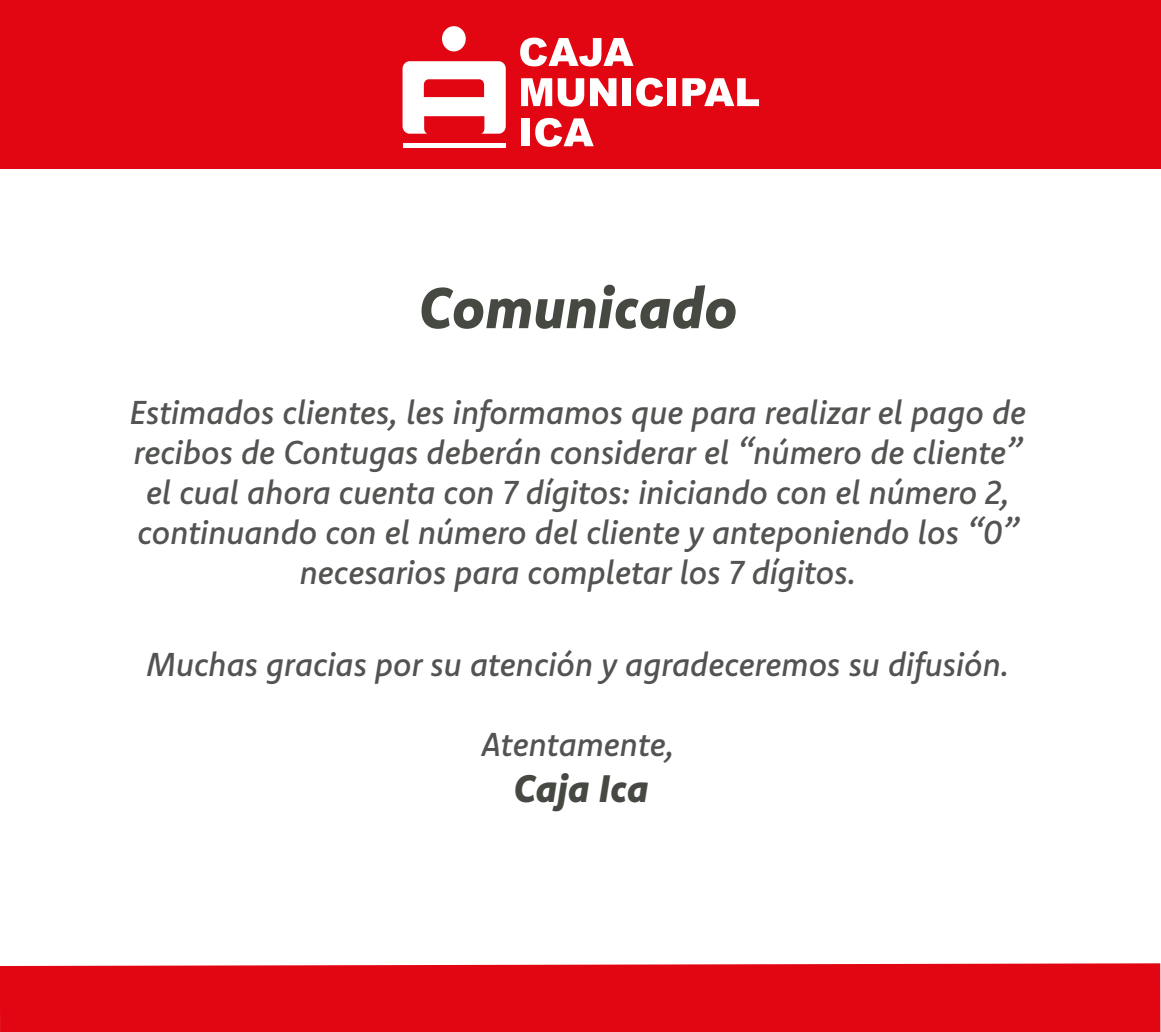
<style>
.page{position:relative;width:1161px;height:1032px;background:#fff}
.page>*{position:absolute;margin:0;border:0;box-sizing:border-box;transform-origin:0 0}
.t1{font:italic 800 57.75px "Komet Pro";color:#464942}
.t2{font:italic 800 38.5px "Komet Pro";color:#464942}
.t3{font:italic 500 33.25px/39.9px "Komet Pro";letter-spacing:-.015em;color:#525451;text-align:center}
</style>
<div class="page">
<div style="left:0;top:0;width:1161px;height:169px;background:#e20613"></div>
<div style="left:442px;top:26px;width:24px;height:25px;background:#fff;border-radius:50%"></div>
<hr style="left:403px;top:144px;width:102px;height:4px;background:#fff">
<svg style="left:403px;top:61px;width:103px;height:73px"></svg>
<svg style="left:520px;top:38px;width:114px;height:28px"></svg>
<svg style="left:558px;top:78px;width:26px;height:29px"></svg>
<div style="left:622px;top:78px;width:9px;height:28px;background:#fff"></div>
<svg style="left:682px;top:78px;width:77px;height:28px"></svg>
<svg style="left:535px;top:118px;width:59px;height:29px"></svg>
<div style="left:521px;top:118px;width:9px;height:28px;background:#fff"></div>
<svg style="left:521px;top:78px;width:31px;height:28px"></svg>
<svg style="left:590px;top:78px;width:26px;height:28px"></svg>
<div style="left:668px;top:78px;width:8px;height:28px;background:#fff"></div>
<svg style="left:636px;top:78px;width:27px;height:29px"></svg>
<div style="left:0;top:963px;width:1160px;height:68px;background:#e20613"></div>
<h1 class="t1" style="left:418px;top:270px;width:321px">Comunicado</h1>
<p class="t3" style="left:129px;top:391px;width:899px">Estimados clientes, les informamos que para realizar el pago de recibos de Contugas deberán considerar el “número de cliente” el cual ahora cuenta con 7 dígitos: iniciando con el número 2, continuando con el número del cliente y anteponiendo los “0” necesarios para completar los 7 dígitos.</p>
<p class="t3" style="left:146px;top:643px;width:865px">Muchas gracias por su atención y agradeceremos su difusión.</p>
<p class="t3" style="left:481px;top:723px;width:195px">Atentamente,</p>
<p class="t2" style="left:513px;top:763px;width:137px">Caja Ica</p>
</div>
